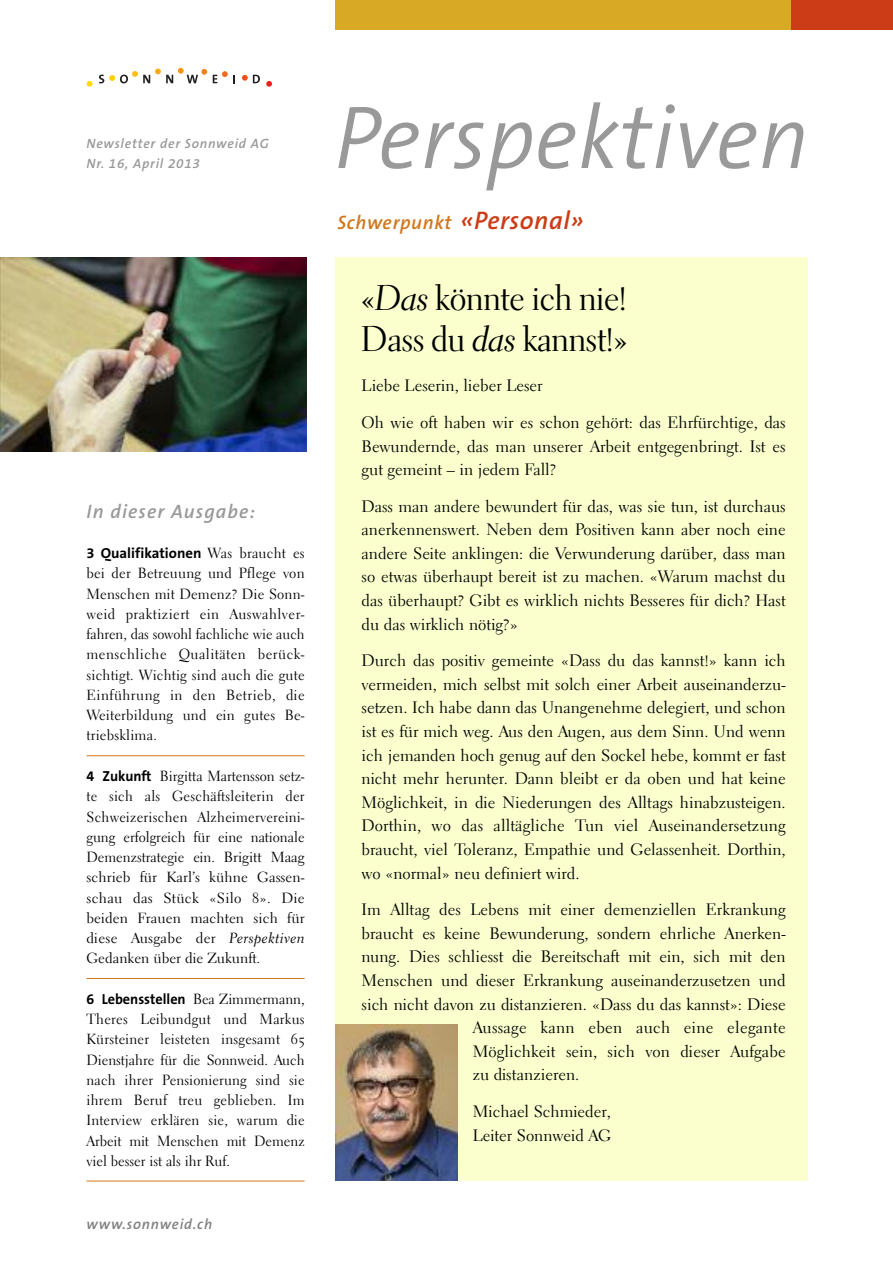
<style>
.page{position:relative;width:893px;height:1263px;background:#fff}
.page>*{position:absolute;margin:0;border:0;box-sizing:border-box;transform-origin:0 0}
.t1{font:italic 300 90px "The Sans B4";color:#999}
.t2{font:36px/40.5px "Electra LT Display";letter-spacing:.015em;color:#000}
.t3{font:italic 600 19.5px "The Sans B6";letter-spacing:.035em;color:#d1771d}
.t4{font:italic 600 19.5px "The Sans B6";letter-spacing:.055em;color:#999}
.t5{font:16.5px/23.7px "Electra LH Regular Os F";color:#000;text-align:justify}
.t6{font:16.5px "Electra LH Regular Os F";letter-spacing:.02em;color:#000}
.t7{font:14.7px/20.2px "Electra LH Regular Os F";color:#000;text-align:justify}
.t8{font:700 14.7px "The Sans B7";color:#000}
.t9{font:italic 600 14.7px "The Sans B6";letter-spacing:.055em;color:#808080}
.t10{font:italic 600 13.5px/20.2px "The Sans B6";letter-spacing:.055em;color:#999}
.s1{font-family:"Electra LH Regular Os F";font-weight:400}
.s2{font-family:"The Sans B7";font-weight:700}
.s3{font-family:"Electra LT Cursive"}
.s4{font-size:25.5px;color:#cc3c16}
.s5{font-family:"Electra LT Cursive Display"}
</style>
<div class="page">
<div style="left:336px;top:0;width:472px;height:30px;background:#d8a925"></div>
<div style="left:791px;top:0;width:102px;height:30px;background:#cc3c16"></div>
<div style="left:336px;top:258px;width:472px;height:923px;background:#faffcd"></div>
<svg style="left:87px;top:81px;width:5px;height:6px"></svg>
<svg style="left:99px;top:68px;width:108px;height:15px"></svg>
<svg style="left:213px;top:71px;width:15px;height:12px"></svg>
<svg style="left:242px;top:75px;width:18px;height:8px"></svg>
<svg style="left:266px;top:81px;width:6px;height:6px"></svg>
<img style="left:0;top:258px;width:306px;height:194px">
<hr style="left:87px;top:755px;width:218px;height:1px;background:#d1771d">
<hr style="left:87px;top:978px;width:218px;height:1px;background:#d1771d">
<hr style="left:87px;top:1181px;width:218px;height:1px;background:#d1771d">
<img style="left:336px;top:1025px;width:122px;height:156px">
<p class="t10" style="left:87px;top:134px;width:184px">Newsletter der Sonnweid AG<br>Nr. 16, April 2013</p>
<p class="t4" style="left:87px;top:501px;width:170px">In dieser Ausgabe:</p>
<p class="t8" style="left:87px;top:545px;width:220px">3 Qualifikationen <span class="s1">Was braucht es</span></p>
<p class="t7" style="left:87px;top:565px;width:220px">bei der Betreuung und Pflege von Menschen mit Demenz? Die Sonn&shy;weid praktiziert ein Auswahlver&shy;fahren, das sowohl fachliche wie auch menschliche Qualitäten berück&shy;sichtigt. Wichtig sind auch die gute Einführung in den Betrieb, die Weiterbildung und ein gutes Be&shy;triebsklima.</p>
<p class="t7" style="left:87px;top:767px;width:220px"><span class="s2">4 Zukunft</span> Birgitta Martensson setz&shy;te sich als Geschäftsleiterin der Schweizerischen Alzheimervereini&shy;gung erfolgreich für eine nationale Demenzstrategie ein. Brigitt Maag schrieb für Karl’s kühne Gassen&shy;schau das Stück «Silo 8». Die beiden Frauen machten sich für diese Ausgabe der <span class="s3">Perspektiven </span>Gedanken über die Zukunft.</p>
<p class="t8" style="left:87px;top:991px;width:220px">6 Lebensstellen <span class="s1">Bea Zimmermann,</span></p>
<p class="t7" style="left:87px;top:1010px;width:220px">Theres Leibundgut und Markus Kürsteiner leisteten insgesamt 65<br>Dienstjahre für die Sonnweid. Auch nach ihrer Pensionierung sind sie ihrem Beruf treu geblieben. Im Interview erklären sie, warum die Arbeit mit Menschen mit Demenz viel besser ist als ihr Ruf.</p>
<p class="t9" style="left:87px;top:1217px;width:127px">www.sonnweid.ch</p>
<h1 class="t1" style="left:334px;top:91px;width:476px">Perspektiven</h1>
<p class="t3" style="left:337px;top:212px;width:248px">Schwerpunkt <span class="s4">«Personal»</span></p>
<h2 class="t2" style="left:362px;top:281px;width:267px">«<span class="s5">Das</span> könnte ich nie!<br>Dass du <span class="s5">das</span> kannst!»</h2>
<p class="t5" style="left:362px;top:376px;width:183px">Liebe Leserin, lieber Leser</p>
<p class="t5" style="left:362px;top:412px;width:426px">Oh wie oft haben wir es schon gehört: das Ehrfürchtige, das Bewundernde, das man unserer Arbeit entgegenbringt. Ist es gut gemeint – in jedem Fall?</p>
<p class="t5" style="left:362px;top:496px;width:426px">Dass man andere bewundert für das, was sie tun, ist durchaus anerkennenswert. Neben dem Positiven kann aber noch eine andere Seite anklingen: die Verwunderung darüber, dass man so etwas überhaupt bereit ist zu machen. «Warum machst du das überhaupt? Gibt es wirklich nichts Besseres für dich? Hast du das wirklich nötig?»</p>
<p class="t5" style="left:362px;top:650px;width:426px">Durch das positiv gemeinte «Dass du das kannst!» kann ich vermeiden, mich selbst mit solch einer Arbeit auseinanderzu&shy;setzen. Ich habe dann das Unangenehme delegiert, und schon ist es für mich weg. Aus den Augen, aus dem Sinn. Und wenn ich jemanden hoch genug auf den Sockel hebe, kommt er fast nicht mehr herunter. Dann bleibt er da oben und hat keine Möglichkeit, in die Niederungen des Alltags hinabzusteigen.<br>Dorthin, wo das alltägliche Tun viel Auseinandersetzung braucht, viel Toleranz, Empathie und Gelassenheit. Dorthin, wo «normal» neu definiert wird.</p>
<p class="t5" style="left:362px;top:899px;width:426px">Im Alltag des Lebens mit einer demenziellen Erkrankung</p>
<p class="t5" style="left:362px;top:923px;width:425px">braucht es keine Bewunderung, sondern ehrliche Anerken-</p>
<p class="t5" style="left:362px;top:946px;width:426px">nung. Dies schliesst die Bereitschaft mit ein, sich mit den</p>
<p class="t5" style="left:362px;top:970px;width:426px">Menschen und dieser Erkrankung auseinanderzusetzen und</p>
<p class="t5" style="left:362px;top:994px;width:426px">sich nicht davon zu distanzieren. «Dass du das kannst»: Diese</p>
<p class="t6" style="left:473px;top:1021px;width:314px">Aussage kann eben auch eine elegante</p>
<p class="t5" style="left:473px;top:1041px;width:314px">Möglichkeit sein, sich von dieser Aufgabe</p>
<p class="t5" style="left:473px;top:1065px;width:108px">zu distanzieren.</p>
<p class="t5" style="left:473px;top:1101px;width:140px">Michael Schmieder,<br>Leiter Sonnweid AG</p>
</div>
